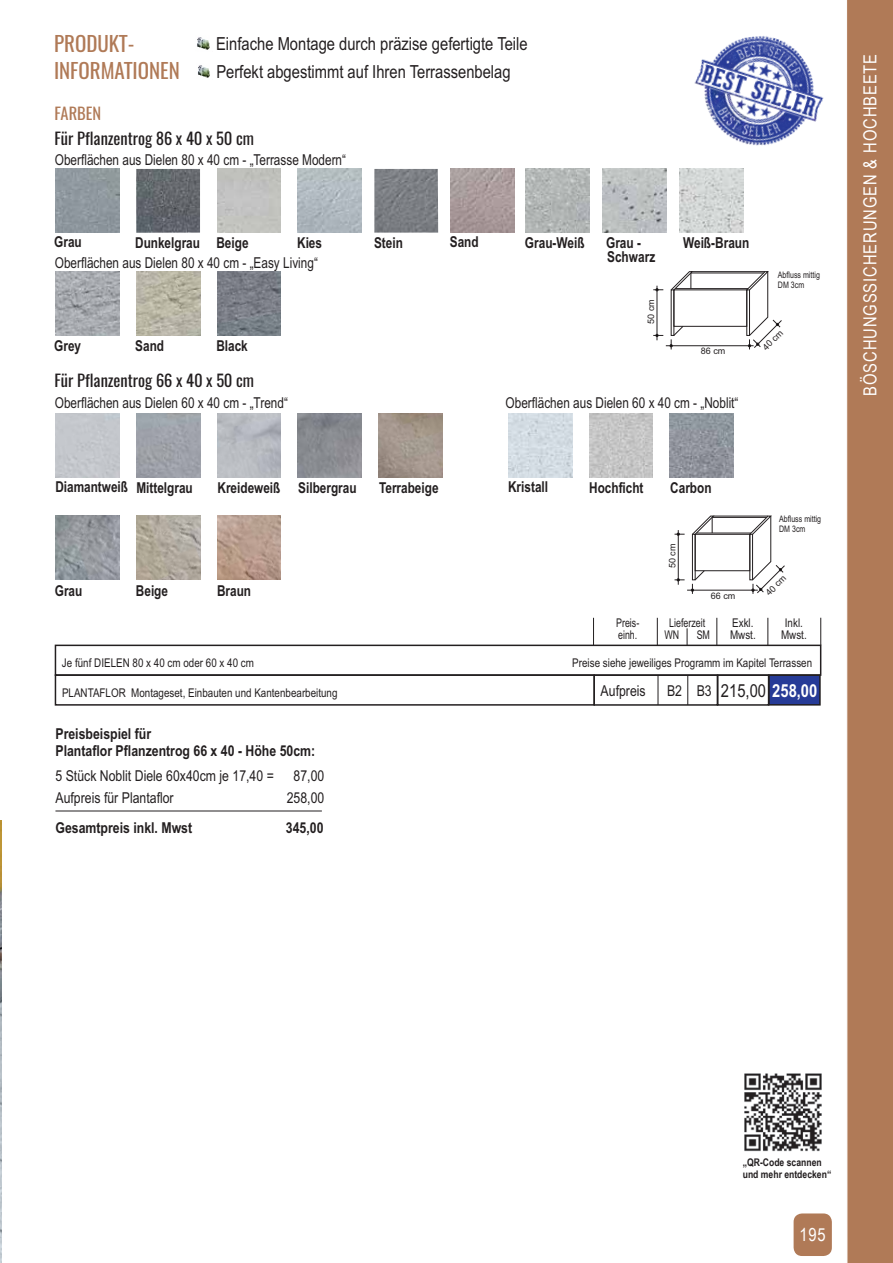
<style>
.page{position:relative;width:893px;height:1263px;background:#fff}
.page>*{position:absolute;margin:0;border:0;box-sizing:border-box;transform-origin:0 0}
.t1{font:21px/26.5px "Oswald";color:#b07a57}
.t2{font:18px "Arial Narrow";color:#231f20}
.t3{font:18px "Arial Narrow";letter-spacing:.05em;color:#fff}
.t4{font:16.5px "Oswald";color:#231f20}
.t5{font:16.5px "Oswald";color:#b07a57}
.t6{font:700 15.15px/14px "Arial Narrow";color:#231f20;scale:.96 1}
.t7{font:15px "Arial Narrow";color:#231f20;scale:.96 1}
.t8{font:700 15px "Arial Narrow";color:#231f20;scale:.96 1}
.t9{font:700 15px/17.1px "Arial Narrow";color:#231f20}
.t10{font:15px/21.3px "Arial Narrow";color:#231f20;text-align:center}
.t11{font:12px/12.3px "Arial Narrow";color:#231f20}
.t12{font:12px/12.3px "Arial Narrow";color:#231f20;scale:.9 1}
.t13{font:700 10.5px/12.6px "Arial Narrow";color:#231f20}
.t14{font:9px/10.2px "Arial Narrow";color:#231f20;scale:.96 1}
.t15{font:9px "Arial";color:#231f20}
.s1{font-size:15px}
.s2{font-weight:700;color:#fff}
</style>
<div class="page">
<img style="left:744px;top:1073px;width:78px;height:79px">
<img style="left:197px;top:37px;width:13px;height:13px">
<img style="left:198px;top:65px;width:12px;height:13px">
<img style="left:694px;top:36px;width:130px;height:110px">
<div style="left:769px;top:675px;width:51px;height:30px;background:#263b97"></div>
<div style="left:768px;top:674px;width:53px;height:32px;border:2px solid #231f20"></div>
<div style="left:717px;top:674px;width:52px;height:32px;border:2px solid #231f20"></div>
<div style="left:593px;top:674px;width:125px;height:32px;border:2px solid #231f20"></div>
<hr style="left:687px;top:675px;width:1px;height:30px;background:#231f20">
<svg style="left:687px;top:628px;width:1px;height:17px"></svg>
<hr style="left:717px;top:675px;width:1px;height:30px;background:#231f20">
<svg style="left:717px;top:618px;width:1px;height:27px"></svg>
<hr style="left:658px;top:675px;width:1px;height:30px;background:#231f20">
<svg style="left:657px;top:618px;width:1px;height:27px"></svg>
<svg style="left:593px;top:618px;width:1px;height:27px"></svg>
<div style="left:55px;top:645px;width:766px;height:31px;border:2px solid #231f20"></div>
<div style="left:55px;top:674px;width:540px;height:32px;border:2px solid #231f20"></div>
<svg style="left:768px;top:618px;width:1px;height:27px"></svg>
<svg style="left:820px;top:618px;width:1px;height:27px"></svg>
<hr style="left:55px;top:811px;width:267px;height:1px;background:#231f20">
<div style="left:671px;top:290px;width:3px;height:46px;border:1px solid #231f20"></div>
<hr style="left:675px;top:288px;width:73px;height:1px;background:#231f20">
<hr style="left:692px;top:271px;width:73px;height:1px;background:#231f20">
<svg style="left:671px;top:271px;width:22px;height:19px"></svg>
<hr style="left:691px;top:273px;width:73px;height:1px;background:#231f20">
<div style="left:695px;top:534px;width:55px;height:37px;border:1px solid #231f20"></div>
<div style="left:692px;top:534px;width:3px;height:46px;border:1px solid #231f20"></div>
<hr style="left:696px;top:533px;width:55px;height:1px;background:#231f20">
<hr style="left:713px;top:516px;width:55px;height:1px;background:#231f20">
<svg style="left:692px;top:516px;width:22px;height:19px"></svg>
<hr style="left:712px;top:517px;width:55px;height:1px;background:#231f20">
<hr style="left:666px;top:345px;width:88px;height:1px;background:#231f20">
<hr style="left:687px;top:590px;width:71px;height:1px;background:#231f20">
<hr style="left:657px;top:286px;width:1px;height:54px;background:#231f20">
<hr style="left:678px;top:530px;width:1px;height:55px;background:#231f20">
<svg style="left:670px;top:326px;width:13px;height:23px"></svg>
<svg style="left:691px;top:570px;width:14px;height:24px"></svg>
<svg style="left:653px;top:334px;width:10px;height:3px"></svg>
<svg style="left:674px;top:578px;width:11px;height:3px"></svg>
<svg style="left:653px;top:288px;width:10px;height:3px"></svg>
<svg style="left:674px;top:533px;width:11px;height:2px"></svg>
<svg style="left:746px;top:271px;width:36px;height:78px"></svg>
<svg style="left:749px;top:516px;width:36px;height:78px"></svg>
<img style="left:136px;top:169px;width:64px;height:64px">
<img style="left:298px;top:169px;width:64px;height:64px">
<img style="left:374px;top:169px;width:64px;height:64px">
<img style="left:55px;top:169px;width:64px;height:64px">
<img style="left:451px;top:169px;width:63px;height:64px">
<div style="left:217px;top:169px;width:64px;height:64px;background:#c2c2c0"></div>
<img style="left:55px;top:272px;width:64px;height:64px">
<img style="left:136px;top:272px;width:64px;height:64px">
<img style="left:217px;top:272px;width:64px;height:64px">
<img style="left:136px;top:413px;width:64px;height:64px">
<img style="left:379px;top:413px;width:63px;height:64px">
<img style="left:298px;top:413px;width:64px;height:64px">
<img style="left:55px;top:515px;width:64px;height:64px">
<img style="left:136px;top:515px;width:64px;height:64px">
<img style="left:217px;top:515px;width:64px;height:64px">
<img style="left:670px;top:413px;width:64px;height:64px">
<img style="left:508px;top:413px;width:64px;height:64px">
<img style="left:589px;top:413px;width:64px;height:64px">
<img style="left:526px;top:169px;width:64px;height:64px">
<img style="left:680px;top:169px;width:64px;height:64px">
<img style="left:603px;top:169px;width:64px;height:64px">
<img style="left:0;top:820px;width:1px;height:443px">
<div style="left:846px;top:0;width:47px;height:1263px;background:#b07a57"></div>
<div style="left:794px;top:1213px;width:38px;height:43px;background:#b07a57;border-radius:9px"></div>
<h1 class="t1" style="left:54px;top:28px;width:127px">PRODUKT-<br>INFORMATIONEN</h1>
<p class="t2" style="left:216px;top:31px;width:313px">Einfache Montage durch präzise gefertigte Teile</p>
<p class="t2" style="left:216px;top:58px;width:296px">Perfekt abgestimmt auf Ihren Terrassenbelag</p>
<p class="t5" style="left:54px;top:98px;width:48px">FARBEN</p>
<p class="t4" style="left:54px;top:124px;width:201px">Für Pflanzentrog 86 x 40 x 50 cm</p>
<p class="t7" style="left:55px;top:148px;width:305px">Oberflächen aus Dielen 80 x 40 cm - „Terrasse Modern“</p>
<p class="t8" style="left:135px;top:231px;width:120px">Dunkelgrau Beige</p>
<p class="t8" style="left:374px;top:232px;width:32px">Stein</p>
<p class="t8" style="left:450px;top:231px;width:32px">Sand</p>
<p class="t8" style="left:54px;top:231px;width:30px">Grau</p>
<p class="t8" style="left:297px;top:231px;width:27px">Kies</p>
<p class="t7" style="left:55px;top:251px;width:275px">Oberflächen aus Dielen 80 x 40 cm - „Easy Living“</p>
<p class="t8" style="left:54px;top:334px;width:30px">Grey</p>
<p class="t8" style="left:135px;top:335px;width:32px">Sand</p>
<p class="t8" style="left:216px;top:335px;width:34px">Black</p>
<p class="t4" style="left:54px;top:366px;width:201px">Für Pflanzentrog 66 x 40 x 50 cm</p>
<p class="t6" style="left:525px;top:235px;width:64px">Grau-Weiß</p>
<p class="t6" style="left:606px;top:235px;width:53px">Grau -<br>Schwarz</p>
<p class="t6" style="left:683px;top:235px;width:71px">Weiß-Braun</p>
<p class="t15" style="left:645px;top:324px;width:26px;rotate:-90deg">50 cm</p>
<p class="t15" style="left:701px;top:345px;width:26px">86 cm</p>
<p class="t7" style="left:55px;top:392px;width:244px">Oberflächen aus Dielen 60 x 40 cm - „Trend“</p>
<p class="t7" style="left:506px;top:392px;width:244px">Oberflächen aus Dielen 60 x 40 cm - „Noblit“</p>
<p class="t14" style="left:778px;top:269px;width:45px">Abfluss mittig<br>DM 3cm</p>
<p class="t15" style="left:760px;top:344px;width:26px;rotate:-45deg">40 cm</p>
<p class="t8" style="left:55px;top:476px;width:145px">Diamantweiß Mittelgrau</p>
<p class="t8" style="left:217px;top:476px;width:146px">Kreideweiß Silbergrau</p>
<p class="t8" style="left:379px;top:476px;width:63px">Terrabeige</p>
<p class="t8" style="left:508px;top:476px;width:43px">Kristall</p>
<p class="t8" style="left:589px;top:476px;width:58px">Hochficht</p>
<p class="t8" style="left:670px;top:476px;width:45px">Carbon</p>
<p class="t8" style="left:55px;top:579px;width:30px">Grau</p>
<p class="t8" style="left:136px;top:579px;width:35px">Beige</p>
<p class="t8" style="left:217px;top:579px;width:37px">Braun</p>
<p class="t15" style="left:666px;top:568px;width:26px;rotate:-90deg">50 cm</p>
<p class="t15" style="left:711px;top:589px;width:26px">66 cm</p>
<p class="t14" style="left:779px;top:513px;width:45px">Abfluss mittig<br>DM 3cm</p>
<p class="t15" style="left:763px;top:589px;width:26px;rotate:-45deg">40 cm</p>
<p class="t12" style="left:616px;top:616px;width:27px">Preis&shy;einh.</p>
<p class="t12" style="left:665px;top:616px;width:47px;text-indent:5px">Lieferzeit<br>WN</p>
<p class="t12" style="left:697px;top:628px;width:16px">SM</p>
<p class="t11" style="left:730px;top:616px;width:27px">Exkl.<br>Mwst.</p>
<p class="t11" style="left:781px;top:616px;width:27px;text-align:center">Inkl.<br>Mwst.</p>
<p class="t11" style="left:62px;top:656px;width:193px">Je fünf DIELEN 80 x 40 cm oder 60 x 40 cm</p>
<p class="t11" style="left:572px;top:656px;width:241px">Preise siehe jeweiliges Programm im Kapitel Terrassen</p>
<p class="t11" style="left:62px;top:686px;width:277px">PLANTAFLOR Montageset, Einbauten und Kantenbearbeitung</p>
<p class="t9" style="left:55px;top:724px;width:261px">Preisbeispiel für<br>Plantaflor Pflanzentrog 66 x 40 - Höhe 50cm:</p>
<p class="t10" style="left:55px;top:765px;width:220px">5 Stück Noblit Diele 60x40cm je 17,40 =</p>
<p class="t9" style="left:55px;top:818px;width:138px">Gesamtpreis inkl. Mwst</p>
<p class="t10" style="left:601px;top:680px;width:47px">Aufpreis</p>
<p class="t2" style="left:667px;top:677px;width:152px"><span class="s1">B2 B3</span> 215,00 <span class="s2">258,00</span></p>
<p class="t10" style="left:287px;top:765px;width:39px">87,00<br>258,00</p>
<p class="t9" style="left:286px;top:818px;width:39px">345,00</p>
<p class="t10" style="left:55px;top:786px;width:120px">Aufpreis für Plantaflor</p>
<p class="t3" style="left:857px;top:396px;width:342px;rotate:-90deg">Böschungssicherungen &amp; HOCHBEETE</p>
<p class="t13" style="left:743px;top:1155px;width:90px">„QR-Code scannen und mehr entdecken“</p>
<p class="t3" style="left:799px;top:1221px;width:28px">195</p>
</div>
